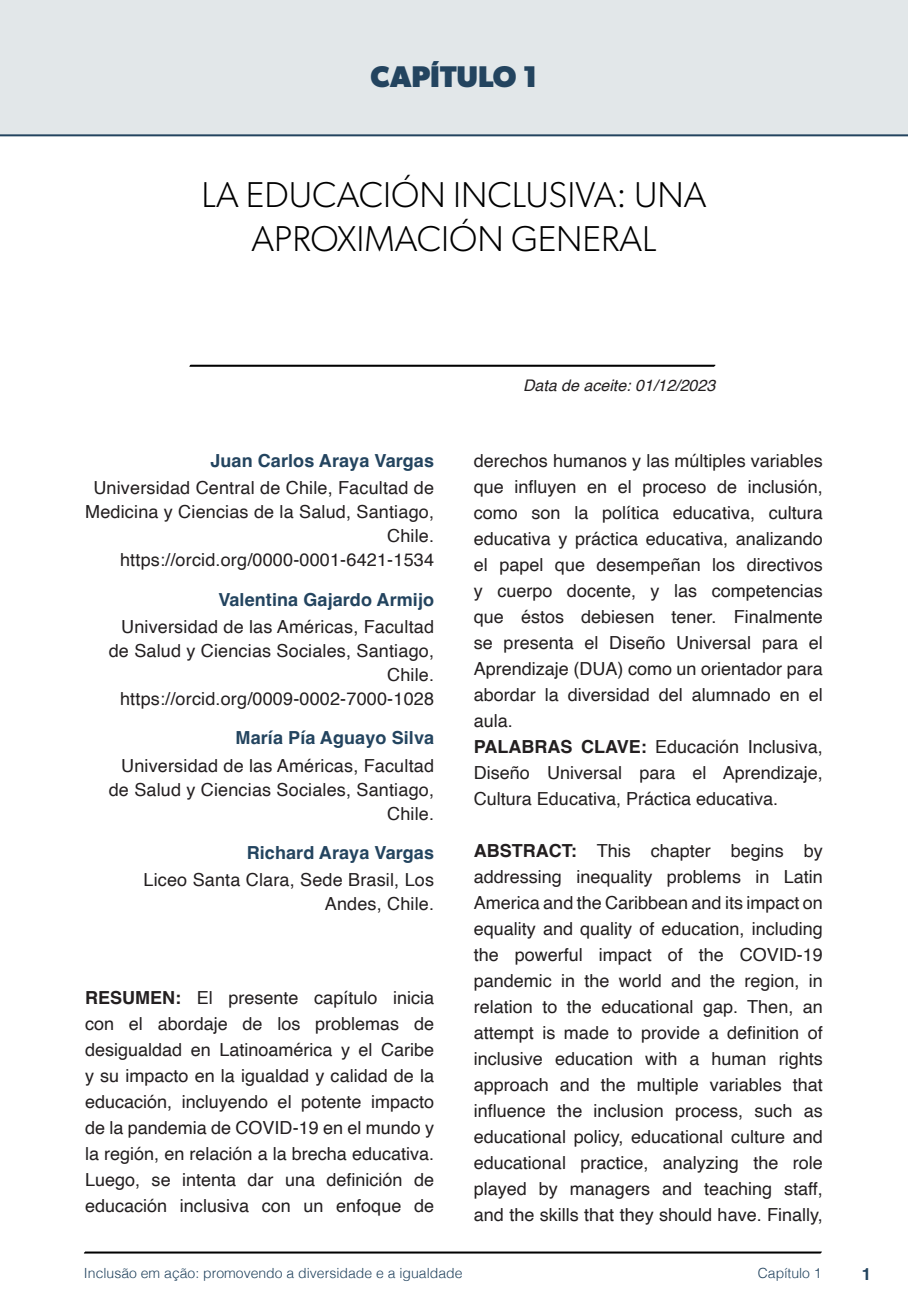
<style>
.page{position:relative;width:908px;height:1304px;background:#fff}
.page>*{position:absolute;margin:0;border:0;box-sizing:border-box;transform-origin:0 0}
.t1{font:300 36px/44px "Gibson";color:#000;text-align:center}
.t2{font:700 30px "Gibson";color:#23445f}
.t3{font:18px/26px "Helvetica";color:#231f20;text-align:right}
.t4{font:700 18px "Helvetica";letter-spacing:.005em;color:#23445f}
.t5{font:700 16.8px "Helvetica";color:#23445f}
.t6{font:italic 16px "Helvetica";color:#231f20}
.t7{font:300 14px "Helvetica";color:#23445f}
.s1{font-weight:700}
</style>
<div class="page">
<svg style="left:84px;top:1251px;width:737px;height:3px;background:#515151"></svg>
<div style="left:0;top:0;width:907px;height:136px;background:#e2e7e9"></div>
<svg style="left:189px;top:364px;width:526px;height:3px;background:#4f4f4f"></svg>
<div style="left:64px;top:74px;width:61px;height:54px;background:#e2e7e9"></div>
<h2 class="t2" style="left:370px;top:58px;width:168px">CAPÍTULO 1</h2>
<h1 class="t1" style="left:201px;top:172px;width:506px">LA EDUCACIÓN INCLUSIVA: UNA<br>APROXIMACIÓN GENERAL</h1>
<p class="t4" style="left:210px;top:450px;width:225px">Juan Carlos Araya Vargas</p>
<p class="t3" style="left:85px;top:477px;width:350px;line-height:24px">Universidad Central de Chile, Facultad de Medicina y Ciencias de la Salud, Santiago, Chile. https://orcid.org/0000-0001-6421-1534</p>
<p class="t4" style="left:218px;top:588px;width:217px">Valentina Gajardo Armijo</p>
<p class="t3" style="left:109px;top:615px;width:327px;line-height:24px">Universidad de las Américas, Facultad de Salud y Ciencias Sociales, Santiago,<br>Chile. https://orcid.org/0009-0002-7000-1028</p>
<p class="t4" style="left:235px;top:727px;width:200px">María Pía Aguayo Silva</p>
<p class="t3" style="left:109px;top:754px;width:327px;line-height:24px">Universidad de las Américas, Facultad de Salud y Ciencias Sociales, Santiago,<br>Chile.</p>
<p class="t4" style="left:247px;top:842px;width:189px">Richard Araya Vargas</p>
<p class="t3" style="left:143px;top:869px;width:292px;line-height:24px">Liceo Santa Clara, Sede Brasil, Los<br>Andes, Chile.</p>
<p class="t3" style="left:85px;top:986px;width:350px;text-align:justify"><span class="s1">RESUMEN:</span> El presente capítulo inicia con el abordaje de los problemas de desigualdad en Latinoamérica y el Caribe y su impacto en la igualdad y calidad de la educación, incluyendo el potente impacto de la pandemia de COVID-19 en el mundo y la región, en relación a la brecha educativa.<br>Luego, se intenta dar una definición de educación inclusiva con un enfoque de</p>
<p class="t6" style="left:523px;top:373px;width:194px">Data de aceite: 01/12/2023</p>
<p class="t3" style="left:473px;top:448px;width:350px;text-align:left">derechos humanos y las múltiples variables que influyen en el proceso de inclusión, como son la política educativa, cultura educativa y práctica educativa, analizando el papel que desempeñan los directivos y cuerpo docente, y las competencias que éstos debiesen tener. Finalmente se presenta el Diseño Universal para el Aprendizaje (DUA) como un orientador para abordar la diversidad del alumnado en el aula.<br><span class="s1">PALABRAS CLAVE:</span> Educación Inclusiva, Diseño Universal para el Aprendizaje, Cultura Educativa, Práctica educativa.</p>
<p class="t3" style="left:473px;top:838px;width:350px;text-align:justify"><span class="s1">ABSTRACT:</span> This chapter begins by addressing inequality problems in Latin America and the Caribbean and its impact on equality and quality of education, including the powerful impact of the COVID-19 pandemic in the world and the region, in relation to the educational gap. Then, an attempt is made to provide a definition of inclusive education with a human rights approach and the multiple variables that influence the inclusion process, such as educational policy, educational culture and educational practice, analyzing the role played by managers and teaching staff, and the skills that they should have. Finally,</p>
<p class="t7" style="left:84px;top:1261px;width:380px">Inclusão em ação: promovendo a diversidade e a igualdade</p>
<p class="t7" style="left:757px;top:1261px;width:65px">Capítulo 1</p>
<p class="t5" style="left:861px;top:1264px;width:11px">1</p>
</div>
